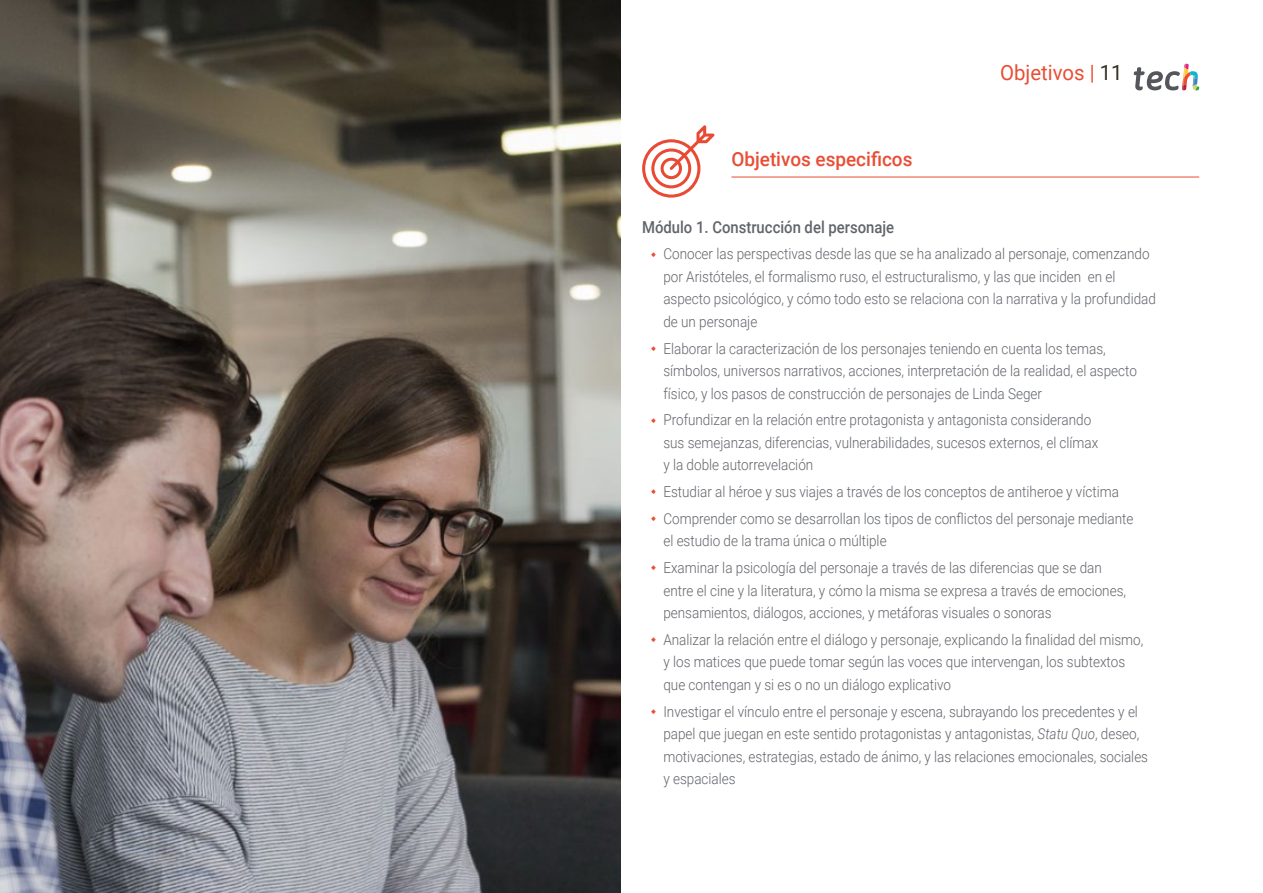
<style>
.page{position:relative;width:1263px;height:893px;background:#fff}
.page>*{position:absolute;margin:0;border:0;box-sizing:border-box;transform-origin:0 0}
.t1{font:21px "Roboto";color:#e94d35}
.t2{font:500 19.5px "Roboto";color:#e94d35}
.t3{font:500 16.5px "Roboto";color:#61646a;scale:.9 1}
.t4{font:300 15px/22.5px "Roboto";color:#61646a;scale:.9 1}
.s1{color:#312e20}
.s2{font-style:italic}
</style>
<div class="page">
<svg style="left:642px;top:125px;width:72px;height:73px"></svg>
<hr style="left:731px;top:177px;width:468px;height:1px;background:#e94d35">
<svg style="left:1134px;top:64px;width:65px;height:27px"></svg>
<img style="left:0;top:0;width:621px;height:893px">
<h2 class="t2" style="left:731px;top:145px;width:183px">Objetivos especificos</h2>
<h1 class="t1" style="left:1000px;top:57px;width:124px">Objetivos | <span class="s1">11</span></h1>
<p class="t3" style="left:642px;top:215px;width:281px">Módulo 1. Construcción del personaje</p>
<p class="t4" style="left:663px;top:242px;width:549px">Conocer las perspectivas desde las que se ha analizado al personaje, comenzando por Aristóteles, el formalismo ruso, el estructuralismo, y las que inciden en el aspecto psicológico, y cómo todo esto se relaciona con la narrativa y la profundidad de un personaje</p>
<p class="t4" style="left:663px;top:336px;width:528px">Elaborar la caracterización de los personajes teniendo en cuenta los temas, símbolos, universos narrativos, acciones, interpretación de la realidad, el aspecto físico, y los pasos de construcción de personajes de Linda Seger</p>
<p class="t4" style="left:663px;top:408px;width:485px">Profundizar en la relación entre protagonista y antagonista considerando sus semejanzas, diferencias, vulnerabilidades, sucesos externos, el clímax y la doble autorrevelación</p>
<p class="t4" style="left:663px;top:478px;width:524px;line-height:26.7px">Estudiar al héroe y sus viajes a través de los conceptos de antiheroe y víctima<br>Comprender como se desarrollan los tipos de conflictos del personaje mediante</p>
<p class="t4" style="left:663px;top:527px;width:489px;line-height:26.7px">el estudio de la trama única o múltiple<br>Examinar la psicología del personaje a través de las diferencias que se dan</p>
<p class="t4" style="left:663px;top:578px;width:516px">entre el cine y la literatura, y cómo la misma se expresa a través de emociones, pensamientos, diálogos, acciones, y metáforas visuales o sonoras</p>
<p class="t4" style="left:663px;top:628px;width:535px">Analizar la relación entre el diálogo y personaje, explicando la finalidad del mismo, y los matices que puede tomar según las voces que intervengan, los subtextos que contengan y si es o no un diálogo explicativo</p>
<p class="t4" style="left:663px;top:699px;width:540px">Investigar el vínculo entre el personaje y escena, subrayando los precedentes y el papel que juegan en este sentido protagonistas y antagonistas, <span class="s2">Statu Quo</span>, deseo, motivaciones, estrategias, estado de ánimo, y las relaciones emocionales, sociales y espaciales</p>
</div>
